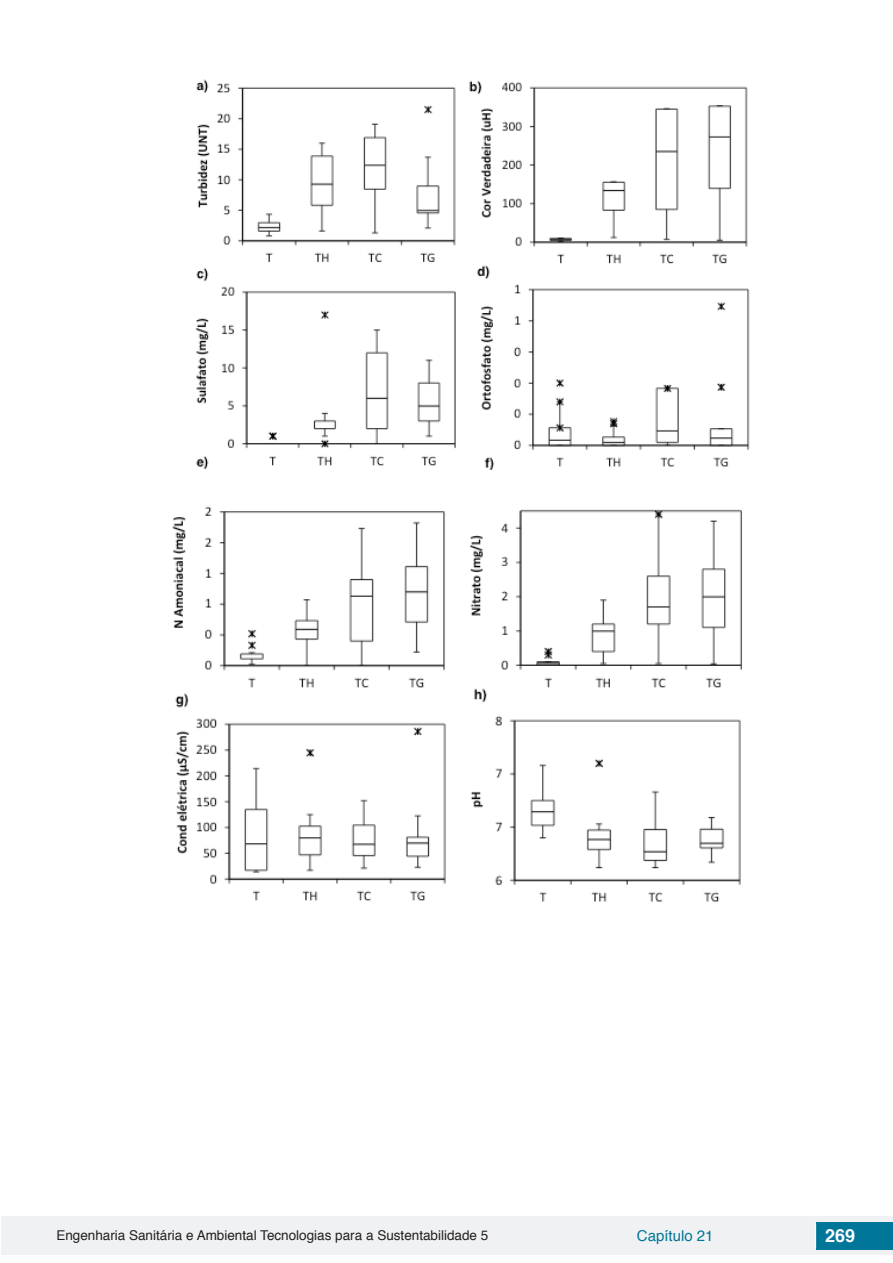
<style>
.page{position:relative;width:893px;height:1263px;background:#fff}
.page>*{position:absolute;margin:0;border:0;box-sizing:border-box;transform-origin:0 0}
.t1{font:700 18px "Helvetica";color:#fff}
.t2{font:15px "Helvetica";color:#007699}
.t3{font:13.5px "Helvetica";color:#231f20}
</style>
<div class="page">
<div style="left:1px;top:1216px;width:891px;height:38px;background:#f0f1f2"></div>
<div style="left:816px;top:1222px;width:77px;height:27px;background:#007699"></div>
<svg style="left:815px;top:1224px;width:1px;height:24px"></svg>
<img style="left:195px;top:79px;width:555px;height:391px">
<img style="left:172px;top:506px;width:570px;height:396px">
<p class="t3" style="left:56px;top:1224px;width:434px">Engenharia Sanitária e Ambiental Tecnologias para a Sustentabilidade 5</p>
<p class="t2" style="left:637px;top:1224px;width:78px">Capítulo 21</p>
<h1 class="t1" style="left:825px;top:1221px;width:32px">269</h1>
</div>
